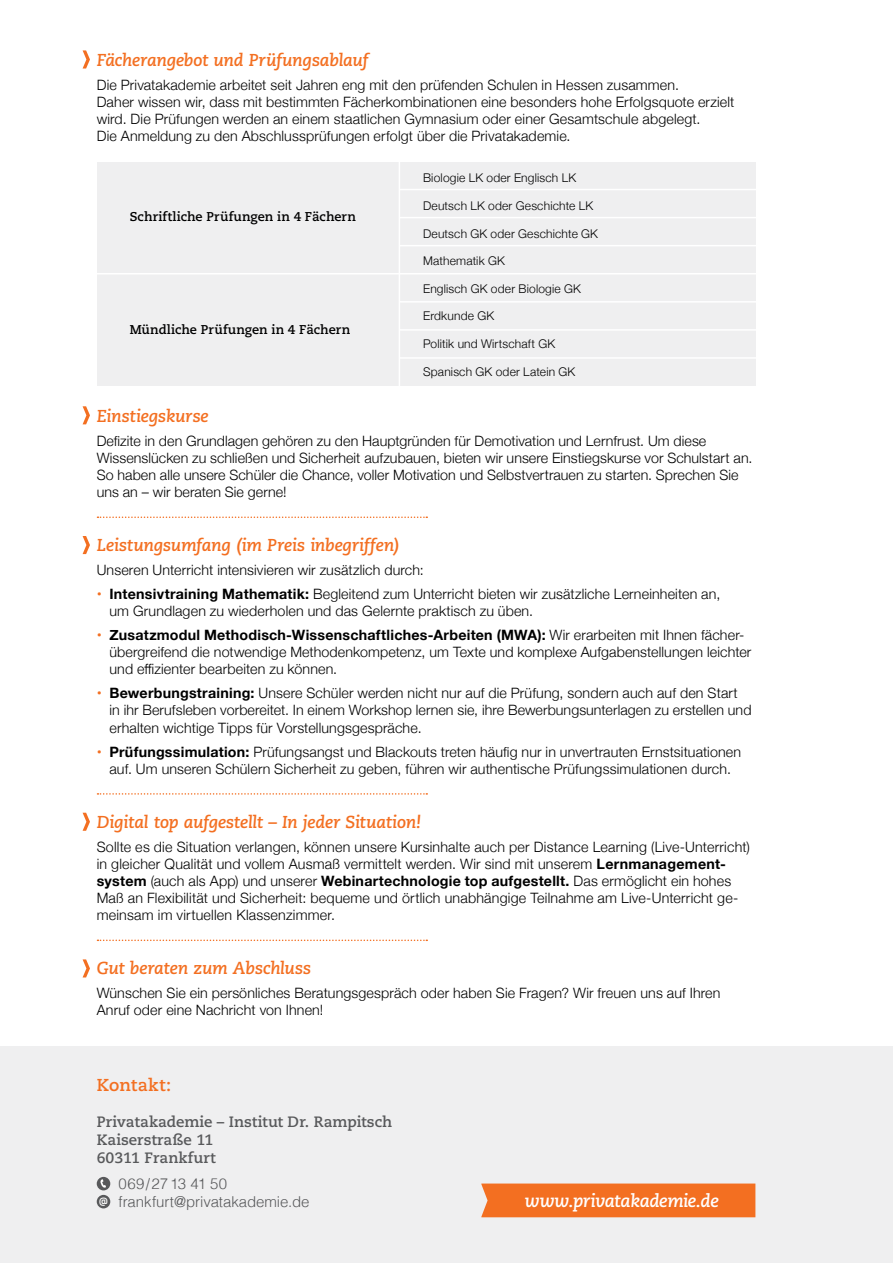
<style>
.page{position:relative;width:893px;height:1263px;background:#fff}
.page>*{position:absolute;margin:0;border:0;box-sizing:border-box;transform-origin:0 0}
.t1{font:italic 700 18px "Caecilia LT Std";letter-spacing:-.03em;color:#fff}
.t2{font:italic 700 17.25px "Caecilia LT Std";letter-spacing:-.015em;color:#f36f21}
.t3{font:700 17.25px "Caecilia LT Std";letter-spacing:.015em;color:#f36f21}
.t4{font:700 15px/18px "Caecilia LT Std";color:#58595b}
.t5{font:300 15px/18px "Helvetica";letter-spacing:-.005em;color:#58595b}
.t6{font:300 14.25px/17.1px "Helvetica Neue";letter-spacing:.01em;color:#000}
.t7{font:700 12.75px "Caecilia LT Std";letter-spacing:.005em;color:#000}
.t8{font:300 12px "Helvetica Neue";letter-spacing:.015em;color:#000}
.s1{font-weight:400;color:#f36f21}
.s2{font-weight:700}
</style>
<div class="page">
<div style="left:0;top:1046px;width:893px;height:217px;background:#efeff0"></div>
<div style="left:97px;top:1177px;width:13px;height:13px;background:#58595b;border-radius:50%"></div>
<svg style="left:100px;top:1179px;width:6px;height:9px"></svg>
<div style="left:97px;top:1195px;width:13px;height:13px;background:#58595b;border-radius:50%"></div>
<div style="left:481px;top:1183px;width:274px;height:34px;background:#f36f21"></div>
<div style="left:97px;top:162px;width:658px;height:223px;background:#efeff0"></div>
<hr style="left:399px;top:156px;width:1px;height:240px;background:#fff">
<hr style="left:76px;top:273px;width:693px;height:1px;background:#fff">
<hr style="left:400px;top:245px;width:364px;height:1px;background:#fff">
<hr style="left:400px;top:217px;width:364px;height:1px;background:#fff">
<hr style="left:400px;top:189px;width:364px;height:1px;background:#fff">
<hr style="left:400px;top:357px;width:365px;height:2px;background:#fff">
<hr style="left:400px;top:329px;width:365px;height:2px;background:#fff">
<hr style="left:400px;top:301px;width:365px;height:2px;background:#fff">
<svg style="left:83px;top:50px;width:7px;height:19px"></svg>
<svg style="left:83px;top:813px;width:7px;height:18px"></svg>
<svg style="left:83px;top:959px;width:7px;height:18px"></svg>
<svg style="left:97px;top:516px;width:330px;height:2px"></svg>
<svg style="left:97px;top:793px;width:330px;height:2px"></svg>
<svg style="left:97px;top:939px;width:330px;height:2px"></svg>
<svg style="left:83px;top:406px;width:7px;height:18px"></svg>
<svg style="left:83px;top:536px;width:7px;height:18px"></svg>
<p class="t2" style="left:97px;top:50px;width:273px">Fächerangebot und Prüfungsablauf</p>
<p class="t6" style="left:97px;top:75px;width:639px">Die Privatakademie arbeitet seit Jahren eng mit den prüfenden Schulen in Hessen zusammen.<br>Daher wissen wir, dass mit bestimmten Fächerkombinationen eine besonders hohe Erfolgsquote erzielt wird. Die Prüfungen werden an einem staatlichen Gymnasium oder einer Gesamtschule abgelegt.<br>Die Anmeldung zu den Abschlussprüfungen erfolgt über die Privatakademie.</p>
<p class="t8" style="left:423px;top:168px;width:155px">Biologie LK oder Englisch LK</p>
<p class="t8" style="left:423px;top:196px;width:172px">Deutsch LK oder Geschichte LK</p>
<p class="t8" style="left:423px;top:224px;width:176px">Deutsch GK oder Geschichte GK</p>
<p class="t8" style="left:423px;top:251px;width:83px">Mathematik GK</p>
<p class="t8" style="left:423px;top:279px;width:159px">Englisch GK oder Biologie GK</p>
<p class="t8" style="left:423px;top:306px;width:73px">Erdkunde GK</p>
<p class="t8" style="left:423px;top:334px;width:134px">Politik und Wirtschaft GK</p>
<p class="t8" style="left:423px;top:362px;width:154px">Spanisch GK oder Latein GK</p>
<p class="t7" style="left:130px;top:209px;width:228px">Schriftliche Prüfungen in 4 Fächern</p>
<p class="t7" style="left:130px;top:322px;width:222px">Mündliche Prüfungen in 4 Fächern</p>
<p class="t2" style="left:97px;top:406px;width:113px">Einstiegskurse</p>
<p class="t6" style="left:97px;top:431px;width:657px">Defizite in den Grundlagen gehören zu den Hauptgründen für Demotivation und Lernfrust. Um diese Wissenslücken zu schließen und Sicherheit aufzubauen, bieten wir unsere Einstiegskurse vor Schulstart an.<br>So haben alle unsere Schüler die Chance, voller Motivation und Selbstvertrauen zu starten. Sprechen Sie uns an – wir beraten Sie gerne!</p>
<p class="t2" style="left:97px;top:535px;width:304px">Leistungsumfang (im Preis inbegriffen)</p>
<p class="t6" style="left:97px;top:560px;width:328px">Unseren Unterricht intensivieren wir zusätzlich durch:</p>
<p class="t6" style="left:109px;top:584px;width:612px;text-indent:-13px"><span class="s1">•</span> <span class="s2">Intensivtraining Mathematik:</span> Begleitend zum Unterricht bieten wir zusätzliche Lerneinheiten an, um Grundlagen zu wiederholen und das Gelernte praktisch zu üben.</p>
<p class="t6" style="left:109px;top:625px;width:643px;text-indent:-13px"><span class="s1">•</span> <span class="s2">Zusatzmodul Methodisch-Wissenschaftliches-Arbeiten (MWA):</span> Wir erarbeiten mit Ihnen fächer&shy;übergreifend die notwendige Methodenkompetenz, um Texte und komplexe Aufgabenstellungen leichter und effizienter bearbeiten zu können.</p>
<p class="t6" style="left:109px;top:684px;width:643px;text-indent:-13px"><span class="s1">•</span> <span class="s2">Bewerbungstraining:</span> Unsere Schüler werden nicht nur auf die Prüfung, sondern auch auf den Start in ihr Berufsleben vorbereitet. In einem Workshop lernen sie, ihre Bewerbungsunterlagen zu erstellen und erhalten wichtige Tipps für Vorstellungsgespräche.</p>
<p class="t6" style="left:97px;top:742px;width:646px;text-align:center"><span class="s1">•</span> <span class="s2">Prüfungssimulation:</span> Prüfungsangst und Blackouts treten häufig nur in unvertrauten Ernstsituationen auf. Um unseren Schülern Sicherheit zu geben, führen wir authentische Prüfungssimulationen durch.</p>
<p class="t2" style="left:97px;top:811px;width:326px">Digital top aufgestellt – In jeder Situation!</p>
<p class="t6" style="left:97px;top:837px;width:655px">Sollte es die Situation verlangen, können unsere Kursinhalte auch per Distance Learning (Live-Unterricht) in gleicher Qualität und vollem Ausmaß vermittelt werden. Wir sind mit unserem <span class="s2">Lernmanagement&shy;system</span> (auch als App) und unserer <span class="s2">Webinartechnologie top aufgestellt.</span> Das ermöglicht ein hohes Maß an Flexibilität und Sicherheit: bequeme und örtlich unabhängige Teilnahme am Live-Unterricht ge&shy;meinsam im virtuellen Klassenzimmer.</p>
<p class="t2" style="left:97px;top:958px;width:216px">Gut beraten zum Abschluss</p>
<p class="t6" style="left:97px;top:983px;width:625px">Wünschen Sie ein persönliches Beratungsgespräch oder haben Sie Fragen? Wir freuen uns auf Ihren<br>Anruf oder eine Nachricht von Ihnen!</p>
<p class="t3" style="left:97px;top:1075px;width:76px">Kontakt:</p>
<p class="t4" style="left:97px;top:1113px;width:297px">Privatakademie – Institut Dr. Rampitsch<br>Kaiserstraße 11<br>60311 Frankfurt</p>
<p class="t5" style="left:99px;top:1173px;width:212px;text-indent:20px">069/2713 41 50<br><sup>@</sup> frankfurt@privatakademie.de</p>
<p class="t1" style="left:524px;top:1190px;width:196px">www.privatakademie.de</p>
</div>
